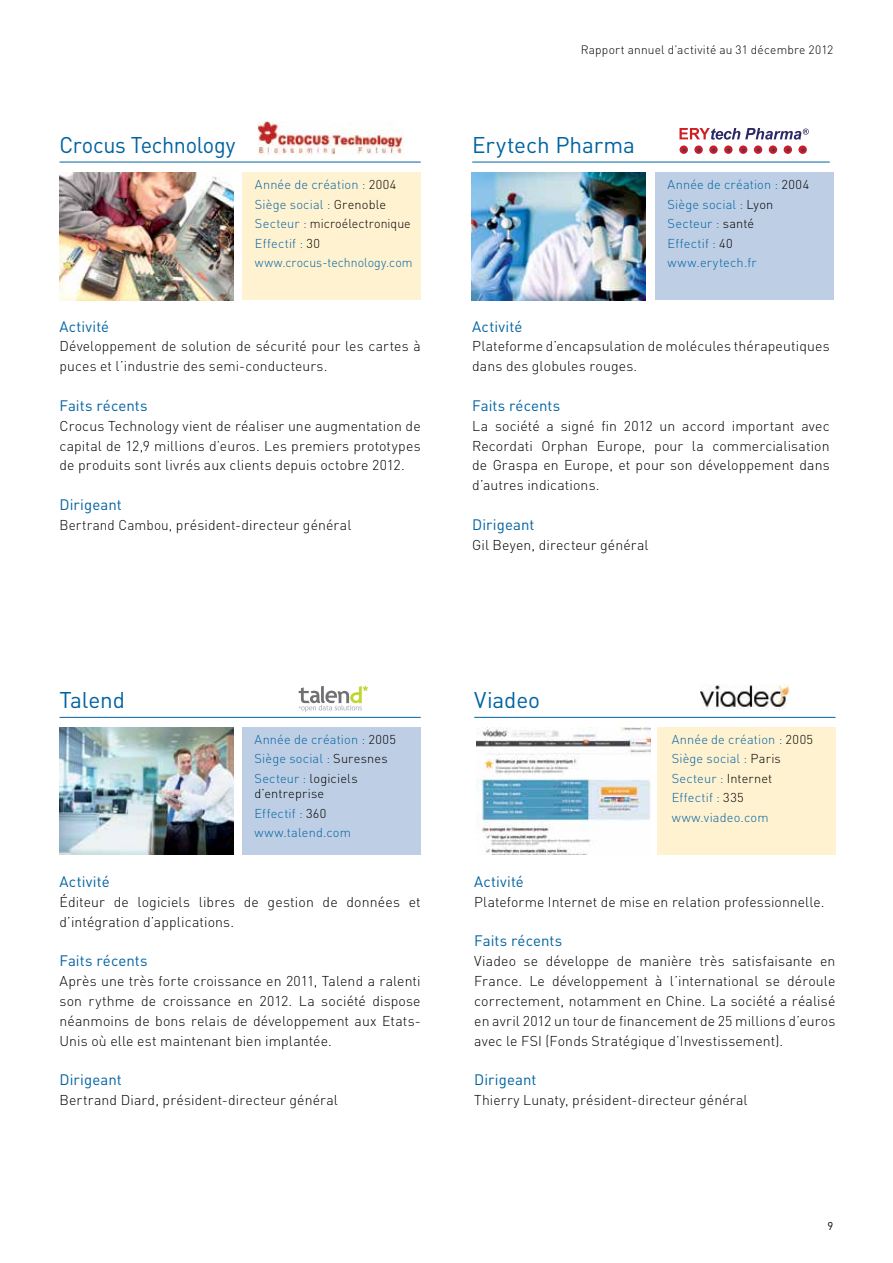
<style>
.page{position:relative;width:893px;height:1263px;background:#fff}
.page>*{position:absolute;margin:0;border:0;box-sizing:border-box;transform-origin:0 0}
.t1{font:22.5px "DIN";letter-spacing:-.005em;color:#0063a1}
.t2{font:22.5px "DIN";letter-spacing:-.005em;color:#0063a1;scale:.96 1}
.t3{font:15px "DIN";letter-spacing:.005em;color:#0063a1}
.t4{font:300 14.1px/19.8px "DIN";letter-spacing:.01em;color:#000;text-align:justify}
.t5{font:300 14.1px "DIN";letter-spacing:.01em;color:#000;scale:.96 1}
.t6{font:300 12.75px/19.5px "DIN";letter-spacing:.015em;color:#0063a1}
.t7{font:300 12px "DIN";letter-spacing:.015em;color:#000}
.t8{font:11.25px "DIN";color:#000}
.s1{color:#000}
</style>
<div class="page">
<img style="left:257px;top:122px;width:147px;height:33px">
<hr style="left:60px;top:162px;width:361px;height:1px;background:#0063a1">
<div style="left:242px;top:172px;width:179px;height:128px;background:#fff2d1"></div>
<img style="left:60px;top:172px;width:174px;height:128px">
<hr style="left:472px;top:162px;width:358px;height:1px;background:#0063a1">
<div style="left:655px;top:172px;width:178px;height:128px;background:#becfe5"></div>
<svg style="left:679px;top:128px;width:130px;height:26px"></svg>
<img style="left:471px;top:172px;width:175px;height:128px">
<hr style="left:60px;top:717px;width:361px;height:1px;background:#0063a1">
<div style="left:242px;top:727px;width:178px;height:128px;background:#becfe5"></div>
<svg style="left:299px;top:686px;width:69px;height:26px"></svg>
<img style="left:60px;top:727px;width:174px;height:128px">
<hr style="left:474px;top:717px;width:361px;height:1px;background:#0063a1">
<div style="left:657px;top:727px;width:178px;height:128px;background:#fff2d1"></div>
<img style="left:701px;top:684px;width:89px;height:26px">
<img style="left:476px;top:727px;width:174px;height:128px">
<h1 class="t2" style="left:60px;top:131px;width:185px">Crocus Technology</h1>
<p class="t6" style="left:255px;top:175px;width:159px">Année de création : <span class="s1">2004<br></span>Siège social : <span class="s1">Grenoble<br></span>Secteur : <span class="s1">microélectronique<br></span>Effectif : <span class="s1">30 </span>www.crocus-technology.com</p>
<p class="t3" style="left:60px;top:317px;width:51px">Activité</p>
<p class="t4" style="left:60px;top:336px;width:363px">Développement de solution de sécurité pour les cartes à puces et l’industrie des semi-conducteurs.</p>
<p class="t3" style="left:60px;top:396px;width:90px">Faits récents</p>
<p class="t4" style="left:60px;top:416px;width:363px">Crocus Technology vient de réaliser une augmentation de capital de 12,9 millions d’euros. Les premiers prototypes de produits sont livrés aux clients depuis octobre 2012.</p>
<p class="t3" style="left:60px;top:495px;width:64px">Dirigeant</p>
<p class="t5" style="left:60px;top:516px;width:305px">Bertrand Cambou, président-directeur général</p>
<p class="t7" style="left:581px;top:43px;width:254px">Rapport annuel d’activité au 31 décembre 2012</p>
<h1 class="t1" style="left:472px;top:131px;width:164px">Erytech Pharma</h1>
<p class="t6" style="left:668px;top:175px;width:143px">Année de création : <span class="s1">2004<br></span>Siège social : <span class="s1">Lyon<br></span>Secteur : <span class="s1">santé<br></span>Effectif : <span class="s1">40 </span>www.erytech.fr</p>
<p class="t3" style="left:472px;top:317px;width:52px">Activité</p>
<p class="t4" style="left:472px;top:336px;width:359px">Plateforme d’encapsulation de molécules thérapeutiques dans des globules rouges.</p>
<p class="t3" style="left:472px;top:396px;width:90px">Faits récents</p>
<p class="t4" style="left:472px;top:416px;width:359px">La société a signé fin 2012 un accord important avec Recordati Orphan Europe, pour la commercialisation de Graspa en Europe, et pour son développement dans d’autres indications.</p>
<p class="t3" style="left:472px;top:515px;width:64px">Dirigeant</p>
<p class="t4" style="left:472px;top:535px;width:178px">Gil Beyen, directeur général</p>
<h1 class="t1" style="left:60px;top:686px;width:67px">Talend</h1>
<p class="t6" style="left:255px;top:729px;width:143px">Année de création : <span class="s1">2005<br></span>Siège social : <span class="s1">Suresnes<br></span>Secteur : <span class="s1">logiciels</span></p>
<p class="t6" style="left:255px;top:784px;width:98px"><span class="s1">d’entreprise<br></span>Effectif : <span class="s1">360 </span>www.talend.com</p>
<p class="t3" style="left:60px;top:872px;width:52px">Activité</p>
<p class="t4" style="left:60px;top:892px;width:363px">Éditeur de logiciels libres de gestion de données et d’intégration d’applications.</p>
<p class="t3" style="left:60px;top:951px;width:90px">Faits récents</p>
<p class="t4" style="left:60px;top:971px;width:363px">Après une très forte croissance en 2011, Talend a ralenti son rythme de croissance en 2012. La société dispose néanmoins de bons relais de développement aux Etats-Unis où elle est maintenant bien implantée.</p>
<p class="t3" style="left:60px;top:1070px;width:64px">Dirigeant</p>
<p class="t4" style="left:60px;top:1090px;width:280px">Bertrand Diard, président-directeur général</p>
<h1 class="t1" style="left:474px;top:686px;width:67px">Viadeo</h1>
<p class="t6" style="left:672px;top:729px;width:143px">Année de création : <span class="s1">2005<br></span>Siège social : <span class="s1">Paris<br></span>Secteur : <span class="s1">Internet<br></span>Effectif : <span class="s1">335 </span>www.viadeo.com</p>
<p class="t3" style="left:474px;top:872px;width:51px">Activité</p>
<p class="t4" style="left:474px;top:892px;width:352px">Plateforme Internet de mise en relation professionnelle.</p>
<p class="t3" style="left:474px;top:932px;width:90px">Faits récents</p>
<p class="t4" style="left:474px;top:951px;width:363px">Viadeo se développe de manière très satisfaisante en France. Le développement à l’international se déroule correctement, notamment en Chine. La société a réalisé en avril 2012 un tour de financement de 25 millions d’euros avec le FSI (Fonds Stratégique d’Investissement).</p>
<p class="t3" style="left:474px;top:1070px;width:64px">Dirigeant</p>
<p class="t4" style="left:474px;top:1090px;width:275px">Thierry Lunaty, président-directeur général</p>
<p class="t8" style="left:827px;top:1218px;width:7px">9</p>
</div>
